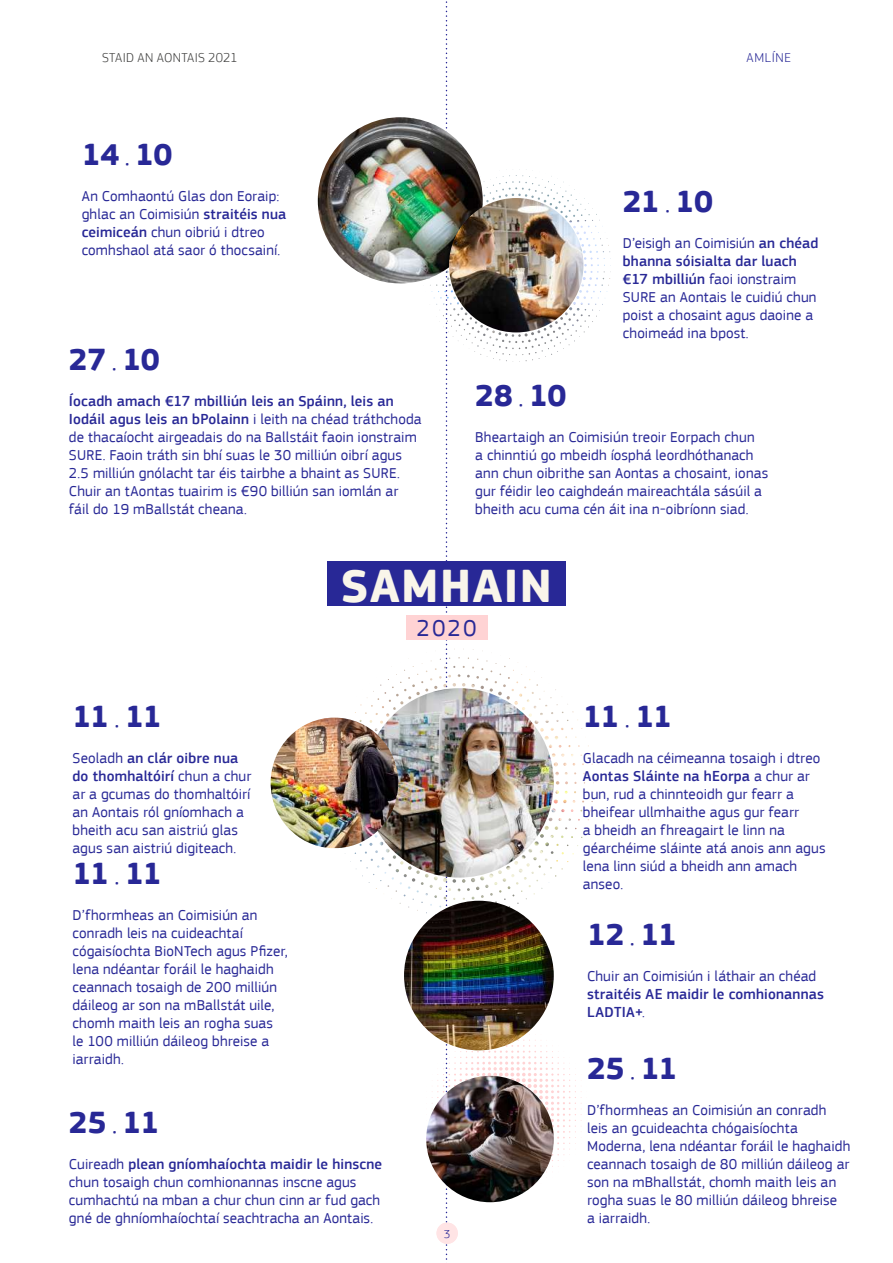
<style>
.page{position:relative;width:893px;height:1263px;background:#fff}
.page>*{position:absolute;margin:0;border:0;box-sizing:border-box;transform-origin:0 0}
.t1{font:700 48px "EC Square Sans Pro";letter-spacing:.03em;color:#f9f5ea}
.t2{font:700 31.65px "EC Square Sans Pro";letter-spacing:-.02em;color:#282896}
.t3{font:24px "EC Square Sans Pro";color:#282896}
.t4{font:15px/18px "EC Square Sans Pro";letter-spacing:.01em;color:#282896}
.t5{font:500 15px/18px "EC Square Sans Pro";letter-spacing:.01em;color:#282896}
.t6{font:300 13.5px "EC Square Sans Pro";letter-spacing:.015em;color:#3c3c3b}
.t7{font:300 13.5px "EC Square Sans Pro";letter-spacing:.045em;color:#282896}
.t8{font:300 12.15px "EC Square Sans Pro";color:#282896}
.s1{font-weight:300}
.s2{font-weight:500}
.s3{font-weight:400}
</style>
<div class="page">
<img style="left:364px;top:688px;width:190px;height:189px;border-radius:95px">
<div style="left:327px;top:561px;width:239px;height:45px;background:#282896"></div>
<div style="left:405px;top:615px;width:82px;height:25px;background:#ffd3d4"></div>
<svg style="left:426px;top:1px;width:161px;height:1259px"></svg>
<img style="left:271px;top:717px;width:127px;height:131px">
<img style="left:404px;top:901px;width:150px;height:149px;border-radius:75px">
<img style="left:426px;top:1076px;width:128px;height:126px">
<img style="left:483px;top:169px;width:75px;height:14px">
<img style="left:318px;top:117px;width:165px;height:166px">
<img style="left:449px;top:198px;width:134px;height:134px;border-radius:67px">
<div style="left:437px;top:1222px;width:21px;height:22px;background:#ffe4e5;border-radius:50%"></div>
<p class="t6" style="left:102px;top:50px;width:137px">STAID AN AONTAIS 2021</p>
<p class="t7" style="left:747px;top:50px;width:46px">AMLÍNE</p>
<h2 class="t2" style="left:82px;top:135px;width:92px">14 <span class="s1">.</span> 10</h2>
<p class="t4" style="left:82px;top:187px;width:206px">An Comhaontú Glas don Eoraip: ghlac an Coimisiún <span class="s2">straitéis nua ceimiceán</span> chun oibriú i dtreo comhshaol atá saor ó thocsainí.</p>
<h2 class="t2" style="left:623px;top:182px;width:92px">21 <span class="s1">.</span> 10</h2>
<p class="t4" style="left:623px;top:234px;width:197px">D’eisigh an Coimisiún <span class="s2">an chéad bhanna sóisialta dar luach €17 mbilliún</span> faoi ionstraim<br>SURE an Aontais le cuidiú chun poist a chosaint agus daoine a choimeád ina bpost.</p>
<h2 class="t2" style="left:69px;top:341px;width:92px">27 <span class="s1">.</span> 10</h2>
<p class="t4" style="left:69px;top:392px;width:354px"><span class="s2">Íocadh amach €17 mbilliún leis an Spáinn, leis an Iodáil agus leis an bPolainn</span> i leith na chéad tráthchoda de thacaíocht airgeadais do na Ballstáit faoin ionstraim SURE. Faoin tráth sin bhí suas le 30 milliún oibrí agus 2.5 milliún gnólacht tar éis tairbhe a bhaint as SURE.<br>Chuir an tAontas tuairim is €90 billiún san iomlán ar fáil do 19 mBallstát cheana.</p>
<h2 class="t2" style="left:475px;top:377px;width:93px">28 <span class="s1">.</span> 10</h2>
<p class="t4" style="left:475px;top:428px;width:294px">Bheartaigh an Coimisiún treoir Eorpach chun<br>a chinntiú go mbeidh íosphá leordhóthanach ann chun oibrithe san Aontas a chosaint, ionas gur féidir leo caighdeán maireachtála sásúil a bheith acu cuma cén áit ina n-oibríonn siad.</p>
<h2 class="t2" style="left:73px;top:697px;width:91px">11 <span class="s1">.</span> 11</h2>
<p class="t4" style="left:73px;top:749px;width:180px">Seoladh <span class="s2">an clár oibre nua do thomhaltóirí</span> chun a chur ar a gcumas do thomhaltóirí an Aontais ról gníomhach a bheith acu san aistriú glas agus san aistriú digiteach.</p>
<h2 class="t2" style="left:73px;top:855px;width:91px">11 <span class="s1">.</span> 11</h2>
<p class="t4" style="left:73px;top:906px;width:217px">D’fhormheas an Coimisiún an conradh leis na cuideachtaí cógaisíochta BioNTech agus Pfizer, lena ndéantar foráil le haghaidh ceannach tosaigh de 200 milliún dáileog ar son na mBallstát uile, chomh maith leis an rogha suas le 100 milliún dáileog bhreise a iarraidh.</p>
<h1 class="t1" style="left:341px;top:557px;width:212px">SAMHAIN</h1>
<h3 class="t3" style="left:416px;top:614px;width:62px">2020</h3>
<h2 class="t2" style="left:69px;top:1103px;width:92px">25 <span class="s1">.</span> 11</h2>
<p class="t4" style="left:69px;top:1155px;width:315px">Cuireadh <span class="s2">plean gníomhaíochta maidir le hinscne </span>chun tosaigh chun comhionannas inscne agus cumhachtú na mban a chur chun cinn ar fud gach gné de ghníomhaíochtaí seachtracha an Aontais.</p>
<p class="t8" style="left:444px;top:1227px;width:8px">3</p>
<h2 class="t2" style="left:583px;top:697px;width:91px">11 <span class="s1">.</span> 11</h2>
<p class="t4" style="left:583px;top:749px;width:244px">Glacadh na céimeanna tosaigh i dtreo<br><span class="s2">Aontas Sláinte na hEorpa</span> a chur ar bun, rud a chinnteoidh gur fearr a bheifear ullmhaithe agus gur fearr<br>a bheidh an fhreagairt le linn na géarchéime sláinte atá anois ann agus lena linn siúd a bheidh ann amach anseo.</p>
<h2 class="t2" style="left:587px;top:916px;width:92px">12 <span class="s1">.</span> 11</h2>
<p class="t4" style="left:587px;top:967px;width:231px">Chuir an Coimisiún i láthair an chéad</p>
<p class="t5" style="left:587px;top:985px;width:238px">straitéis AE maidir le comhionannas<br>LADTIA+<span class="s3">.</span></p>
<h2 class="t2" style="left:587px;top:1050px;width:92px">25 <span class="s1">.</span> 11</h2>
<p class="t4" style="left:587px;top:1101px;width:265px">D’fhormheas an Coimisiún an conradh leis an gcuideachta chógaisíochta Moderna, lena ndéantar foráil le haghaidh ceannach tosaigh de 80 milliún dáileog ar son na mBhallstát, chomh maith leis an rogha suas le 80 milliún dáileog bhreise<br>a iarraidh.</p>
</div>
